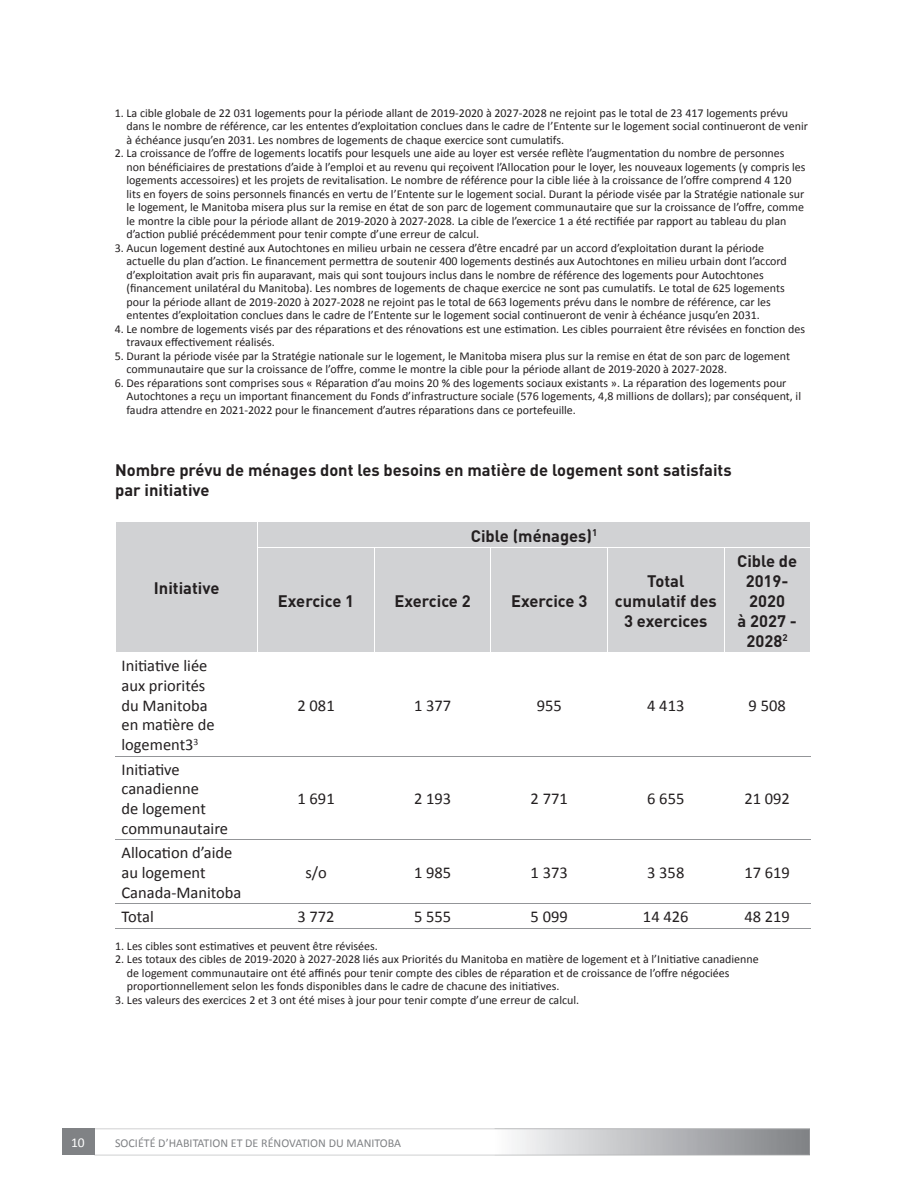
<style>
.page{position:relative;width:918px;height:1188px;background:#fff}
.page>*{position:absolute;margin:0;border:0;box-sizing:border-box;transform-origin:0 0}
.t1{font:16.5px/19.8px "Calibri";color:#231f20}
.t2{font:700 16.5px/19.8px "DIN";color:#231f20;text-align:center}
.t3{font:13.5px "Calibri";color:#fff}
.t4{font:12px/13.5px "Calibri";color:#231f20}
.t5{font:12px "Calibri";color:#808285}
</style>
<div class="page">
<div style="left:62px;top:1129px;width:32px;height:26px;background:#808285"></div>
<svg style="left:94px;top:1129px;width:716px;height:26px"></svg>
<div style="left:116px;top:523px;width:694px;height:129px;background:#d1d2d4"></div>
<hr style="left:116px;top:756px;width:142px;height:1px;background:#939598">
<hr style="left:258px;top:756px;width:116px;height:1px;background:#939598">
<hr style="left:374px;top:756px;width:117px;height:1px;background:#939598">
<hr style="left:491px;top:756px;width:117px;height:1px;background:#939598">
<hr style="left:608px;top:756px;width:116px;height:1px;background:#939598">
<hr style="left:724px;top:756px;width:86px;height:1px;background:#939598">
<hr style="left:116px;top:840px;width:142px;height:1px;background:#939598">
<hr style="left:258px;top:840px;width:116px;height:1px;background:#939598">
<hr style="left:374px;top:840px;width:117px;height:1px;background:#939598">
<hr style="left:491px;top:840px;width:117px;height:1px;background:#939598">
<hr style="left:608px;top:840px;width:116px;height:1px;background:#939598">
<hr style="left:374px;top:904px;width:117px;height:1px;background:#939598">
<hr style="left:491px;top:904px;width:117px;height:1px;background:#939598">
<hr style="left:608px;top:904px;width:116px;height:1px;background:#939598">
<hr style="left:374px;top:928px;width:117px;height:1px;background:#939598">
<hr style="left:491px;top:928px;width:117px;height:1px;background:#939598">
<hr style="left:608px;top:928px;width:116px;height:1px;background:#939598">
<hr style="left:724px;top:840px;width:86px;height:1px;background:#939598">
<hr style="left:116px;top:904px;width:142px;height:1px;background:#939598">
<hr style="left:258px;top:904px;width:116px;height:1px;background:#939598">
<hr style="left:724px;top:904px;width:86px;height:1px;background:#939598">
<hr style="left:116px;top:928px;width:142px;height:1px;background:#939598">
<hr style="left:258px;top:928px;width:116px;height:1px;background:#939598">
<hr style="left:724px;top:928px;width:86px;height:1px;background:#939598">
<svg style="left:257px;top:523px;width:1px;height:24px"></svg>
<hr style="left:257px;top:547px;width:117px;height:1px;background:#fff">
<hr style="left:257px;top:548px;width:1px;height:104px;background:#fff">
<hr style="left:374px;top:547px;width:117px;height:1px;background:#fff">
<hr style="left:374px;top:548px;width:1px;height:104px;background:#fff">
<hr style="left:491px;top:547px;width:117px;height:1px;background:#fff">
<hr style="left:491px;top:548px;width:1px;height:104px;background:#fff">
<hr style="left:608px;top:547px;width:116px;height:1px;background:#fff">
<hr style="left:607px;top:548px;width:1px;height:104px;background:#fff">
<hr style="left:724px;top:547px;width:87px;height:1px;background:#fff">
<hr style="left:724px;top:548px;width:1px;height:104px;background:#fff">
<p class="t4" style="left:127px;top:106px;width:683px;text-indent:-12px">1. La cible globale de 22 031 logements pour la période allant de 2019-2020 à 2027-2028 ne rejoint pas le total de 23 417 logements prévu dans le nombre de référence, car les ententes d’exploitation conclues dans le cadre de l’Entente sur le logement social continueront de venir à échéance jusqu’en 2031. Les nombres de logements de chaque exercice sont cumulatifs.</p>
<p class="t4" style="left:127px;top:146px;width:681px;text-indent:-12px">2. La croissance de l’offre de logements locatifs pour lesquels une aide au loyer est versée reflète l’augmentation du nombre de personnes non bénéficiaires de prestations d’aide à l’emploi et au revenu qui reçoivent l’Allocation pour le loyer, les nouveaux logements (y compris les logements accessoires) et les projets de revitalisation. Le nombre de référence pour la cible liée à la croissance de l’offre comprend 4 120 lits en foyers de soins personnels financés en vertu de l’Entente sur le logement social. Durant la période visée par la Stratégie nationale sur le logement, le Manitoba misera plus sur la remise en état de son parc de logement communautaire que sur la croissance de l’offre, comme le montre la cible pour la période allant de 2019-2020 à 2027-2028. La cible de l’exercice 1 a été rectifiée par rapport au tableau du plan d’action publié précédemment pour tenir compte d’une erreur de calcul.</p>
<p class="t4" style="left:127px;top:241px;width:662px;text-indent:-12px">3. Aucun logement destiné aux Autochtones en milieu urbain ne cessera d’être encadré par un accord d’exploitation durant la période actuelle du plan d’action. Le financement permettra de soutenir 400 logements destinés aux Autochtones en milieu urbain dont l’accord d’exploitation avait pris fin auparavant, mais qui sont toujours inclus dans le nombre de référence des logements pour Autochtones (financement unilatéral du Manitoba). Les nombres de logements de chaque exercice ne sont pas cumulatifs. Le total de 625 logements pour la période allant de 2019-2020 à 2027-2028 ne rejoint pas le total de 663 logements prévu dans le nombre de référence, car les ententes d’exploitation conclues dans le cadre de l’Entente sur le logement social continueront de venir à échéance jusqu’en 2031.</p>
<p class="t4" style="left:127px;top:322px;width:680px;text-indent:-12px">4. Le nombre de logements visés par des réparations et des rénovations est une estimation. Les cibles pourraient être révisées en fonction des travaux effectivement réalisés.</p>
<p class="t4" style="left:127px;top:349px;width:665px;text-indent:-12px">5. Durant la période visée par la Stratégie nationale sur le logement, le Manitoba misera plus sur la remise en état de son parc de logement communautaire que sur la croissance de l’offre, comme le montre la cible pour la période allant de 2019-2020 à 2027-2028.</p>
<p class="t4" style="left:127px;top:376px;width:676px;text-indent:-12px">6. Des réparations sont comprises sous « Réparation d’au moins 20 % des logements sociaux existants ». La réparation des logements pour<br>Autochtones a reçu un important financement du Fonds d’infrastructure sociale (576 logements, 4,8 millions de dollars); par conséquent, il faudra attendre en 2021-2022 pour le financement d’autres réparations dans ce portefeuille.</p>
<h1 class="t2" style="left:115px;top:459px;width:618px;text-align:left">Nombre prévu de ménages dont les besoins en matière de logement sont satisfaits par initiative</h1>
<h1 class="t2" style="left:154px;top:578px;width:67px">Initiative</h1>
<h1 class="t1" style="left:122px;top:655px;width:95px">Initiative liée aux priorités du Manitoba en matière de logement3<sup>3</sup></h1>
<h1 class="t1" style="left:122px;top:759px;width:108px">Initiative canadienne<br>de logement communautaire</h1>
<h1 class="t1" style="left:122px;top:842px;width:121px">Allocation d’aide au logement<br>Canada-Manitoba</h1>
<h1 class="t2" style="left:471px;top:525px;width:128px">Cible (ménages)<sup>1</sup></h1>
<h1 class="t2" style="left:278px;top:590px;width:78px">Exercice 1</h1>
<h1 class="t2" style="left:395px;top:590px;width:78px">Exercice 2</h1>
<h1 class="t2" style="left:511px;top:590px;width:78px">Exercice 3</h1>
<h1 class="t2" style="left:615px;top:571px;width:103px">Total cumulatif des<br>3 exercices</h1>
<h1 class="t2" style="left:737px;top:551px;width:62px">Cible de<br>2019-<br>2020<br>à 2027 -<br>2028<sup>2</sup></h1>
<h1 class="t1" style="left:298px;top:695px;width:39px">2 081</h1>
<h1 class="t1" style="left:414px;top:695px;width:39px">1 377</h1>
<h1 class="t1" style="left:537px;top:695px;width:27px">955</h1>
<h1 class="t1" style="left:647px;top:695px;width:39px">4 413</h1>
<h1 class="t1" style="left:749px;top:695px;width:39px">9 508</h1>
<h1 class="t1" style="left:298px;top:788px;width:39px">1 691</h1>
<h1 class="t1" style="left:414px;top:788px;width:39px">2 193</h1>
<h1 class="t1" style="left:531px;top:788px;width:39px">2 771</h1>
<h1 class="t1" style="left:647px;top:788px;width:39px">6 655</h1>
<h1 class="t1" style="left:744px;top:788px;width:47px">21 092</h1>
<h1 class="t1" style="left:305px;top:862px;width:23px">s/o</h1>
<h1 class="t1" style="left:414px;top:862px;width:39px">1 985</h1>
<h1 class="t1" style="left:531px;top:862px;width:39px">1 373</h1>
<h1 class="t1" style="left:647px;top:862px;width:39px">3 358</h1>
<h1 class="t1" style="left:744px;top:862px;width:47px">17 619</h1>
<h1 class="t1" style="left:122px;top:906px;width:34px">Total</h1>
<h1 class="t1" style="left:298px;top:906px;width:39px">3 772</h1>
<h1 class="t1" style="left:414px;top:906px;width:39px">5 555</h1>
<h1 class="t1" style="left:531px;top:906px;width:39px">5 099</h1>
<h1 class="t1" style="left:643px;top:906px;width:47px">14 426</h1>
<h1 class="t1" style="left:744px;top:906px;width:47px">48 219</h1>
<p class="t4" style="left:115px;top:939px;width:264px">1. Les cibles sont estimatives et peuvent être révisées.</p>
<p class="t4" style="left:127px;top:952px;width:633px;text-indent:-12px">2. Les totaux des cibles de 2019-2020 à 2027-2028 liés aux Priorités du Manitoba en matière de logement et à l’Initiative canadienne de logement communautaire ont été affinés pour tenir compte des cibles de réparation et de croissance de l’offre négociées proportionnellement selon les fonds disponibles dans le cadre de chacune des initiatives.</p>
<p class="t4" style="left:115px;top:993px;width:466px">3. Les valeurs des exercices 2 et 3 ont été mises à jour pour tenir compte d’une erreur de calcul.</p>
<p class="t3" style="left:71px;top:1133px;width:15px">10</p>
<p class="t5" style="left:115px;top:1134px;width:288px">SOCIÉTÉ D’HABITATION ET DE RÉNOVATION DU MANITOBA</p>
</div>
